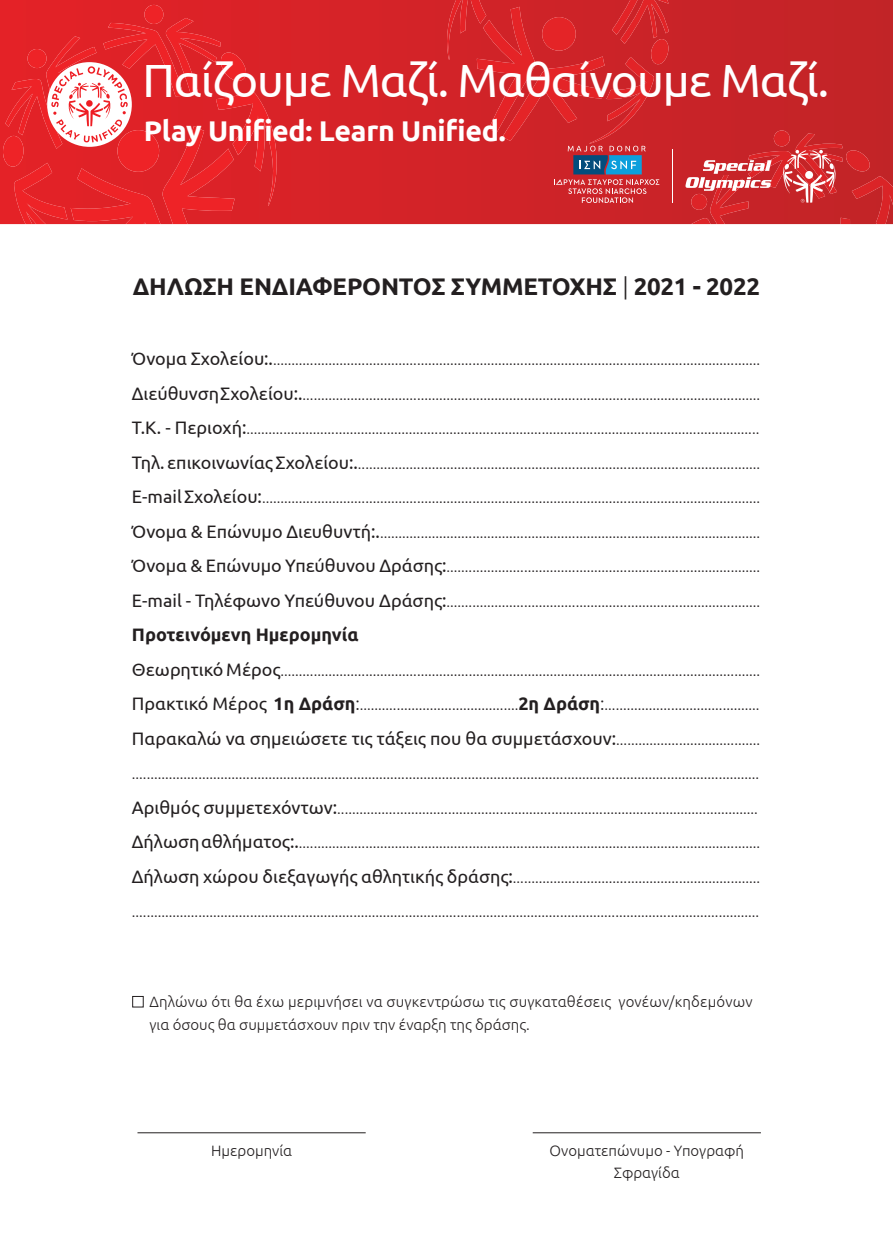
<style>
.page{position:relative;width:893px;height:1234px;background:#fff}
.page>*{position:absolute;margin:0;border:0;box-sizing:border-box;transform-origin:0 0}
.t1{font:46.5px "Ubuntu";letter-spacing:-.025em;color:#fff}
.t2{font:700 28.5px "Ubuntu";letter-spacing:-.01em;color:#fff}
.t3{font:700 24px "Ubuntu";letter-spacing:-.01em;color:#231f20}
.t4{font:18px "Ubuntu";color:#231f20}
.t5{font:700 18px "Ubuntu";color:#231f20}
.t6{font:300 15px/22.5px "Ubuntu";color:#231f20}
.s1{font-weight:300}
.s2{font-weight:400;font-size:18px}
.s3{font-weight:700;font-size:18px}
.s4{font-size:18px}
.s5{font-weight:300;font-size:15px}
</style>
<div class="page">
<svg style="left:0;top:0;width:893px;height:224px;background:#ce2327"></svg>
<div style="left:132px;top:995px;width:12px;height:12px;border:1px solid #231f20"></div>
<hr style="left:137px;top:1132px;width:229px;height:1px;background:#231f20">
<hr style="left:533px;top:1132px;width:228px;height:1px;background:#231f20">
<hr style="left:672px;top:149px;width:1px;height:53px;background:#fff">
<svg style="left:685px;top:130px;width:208px;height:94px;background:#ce373a"></svg>
<svg style="left:445px;top:0;width:225px;height:203px;background:#cd292f"></svg>
<svg style="left:3px;top:5px;width:280px;height:219px;background:#e53539"></svg>
<h1 class="t1" style="left:142px;top:52px;width:688px">Παίζουμε Μαζί. Μαθαίνουμε Μαζί.</h1>
<h2 class="t2" style="left:144px;top:113px;width:363px">Play Unified: Learn Unified.</h2>
<h3 class="t3" style="left:133px;top:272px;width:629px">ΔΗΛΩΣΗ ΕΝΔΙΑΦΕΡΟΝΤΟΣ ΣΥΜΜΕΤΟΧΗΣ <span class="s1">|</span> 2021 - 2022</h3>
<p class="t6" style="left:132px;top:348px;width:630px"><span class="s2">Όνομα Σχολείου:.</span>....................................................................................................................................</p>
<p class="t6" style="left:132px;top:382px;width:630px"><span class="s2">Διεύθυνση Σχολείου:.</span>............................................................................................................................</p>
<p class="t6" style="left:132px;top:417px;width:629px"><span class="s2">Τ.Κ. - Περιοχή:</span>...........................................................................................................................................</p>
<p class="t6" style="left:132px;top:451px;width:630px"><span class="s2">Τηλ. επικοινωνίας Σχολείου:.</span>.............................................................................................................</p>
<p class="t6" style="left:132px;top:486px;width:630px"><span class="s2">E-mail Σχολείου:</span>.......................................................................................................................................</p>
<p class="t6" style="left:132px;top:520px;width:630px"><span class="s2">Όνομα &amp; Επώνυμο Διευθυντή:.</span>.......................................................................................................</p>
<p class="t6" style="left:132px;top:555px;width:630px"><span class="s2">Όνομα &amp; Επώνυμο Υπεύθυνου Δράσης:</span>.....................................................................................</p>
<p class="t6" style="left:132px;top:589px;width:630px"><span class="s2">E-mail - Τηλέφωνο Υπεύθυνου Δράσης:</span>.....................................................................................</p>
<p class="t5" style="left:132px;top:623px;width:228px">Προτεινόμενη Ημερομηνία</p>
<p class="t6" style="left:132px;top:658px;width:630px"><span class="s2">Θεωρητικό Μέρος</span>..................................................................................................................................</p>
<p class="t6" style="left:132px;top:693px;width:629px"><span class="s2">Πρακτικό Μέρος</span> <span class="s3">1η Δράση</span><span class="s4">:</span>...........................................<span class="s3">2η Δράση</span><span class="s4">:</span>..........................................</p>
<p class="t4" style="left:132px;top:727px;width:630px">Παρακαλώ να σημειώσετε τις τάξεις που θα συμμετάσχουν:<span class="s5">.......................................</span></p>
<p class="t6" style="left:132px;top:762px;width:629px">..........................................................................................................................................................................</p>
<p class="t6" style="left:132px;top:796px;width:628px"><span class="s2">Αριθμός συμμετεχόντων:</span>..................................................................................................................</p>
<p class="t6" style="left:132px;top:831px;width:630px"><span class="s2">Δήλωση αθλήματος:.</span>.............................................................................................................................</p>
<p class="t6" style="left:132px;top:865px;width:630px"><span class="s2">Δήλωση χώρου διεξαγωγής αθλητικής δράσης:</span>...................................................................</p>
<p class="t6" style="left:132px;top:900px;width:629px">..........................................................................................................................................................................</p>
<p class="t6" style="left:149px;top:990px;width:605px">Δηλώνω ότι θα έχω μεριμνήσει να συγκεντρώσω τις συγκαταθέσεις γονέων/κηδεμόνων για όσους θα συμμετάσχουν πριν την έναρξη της δράσης.</p>
<p class="t6" style="left:211px;top:1138px;width:83px">Ημερομηνία</p>
<p class="t6" style="left:550px;top:1138px;width:196px;text-align:center">Ονοματεπώνυμο - Υπογραφή<br>Σφραγίδα</p>
</div>
